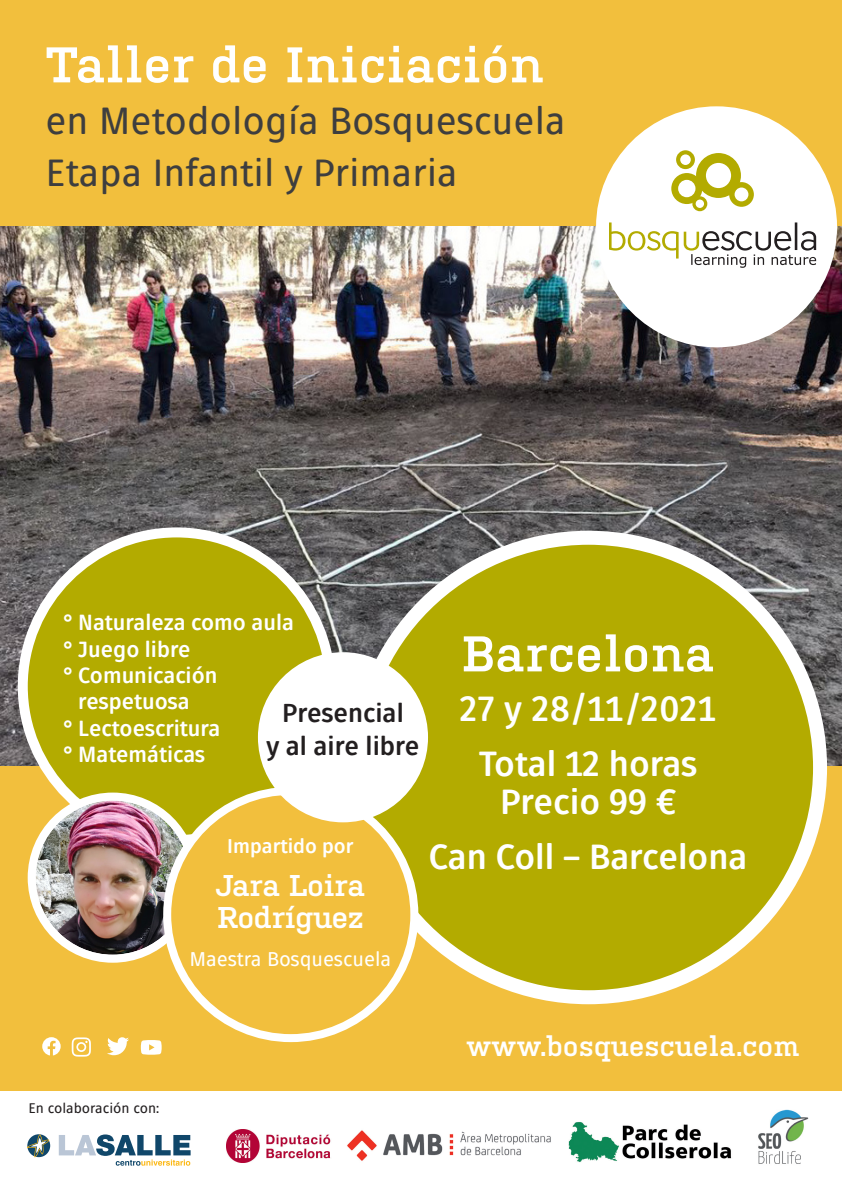
<style>
.page{position:relative;width:842px;height:1191px;background:#fff}
.page>*{position:absolute;margin:0;border:0;box-sizing:border-box;transform-origin:0 0}
.t1{font:600 50px "Kulturista";letter-spacing:.02em;color:#fff}
.t2{font:38px/51.3px "Fuse V.2 Display";color:#3e3e3f}
.t3{font:700 35px/55px "Fuse V.2 Display";color:#fff;text-align:center}
.t4{font:600 30px/32px "Kulturista";color:#fff}
.t5{font:600 28px "Kulturista";letter-spacing:.02em;color:#fff}
.t6{font:700 26px/32.8px "Fuse V.2 Display";color:#231f20;text-align:center}
.t7{font:700 22px "Fuse V.2 Display";color:#fff}
.t8{font:20px "Fuse V.2 Display";color:#fff}
.t9{font:700 20px "Fuse V.2 Display";color:#fff}
.t10{font:14px "Fuse V.2 Display";color:#231f20}
</style>
<div class="page">
<div style="left:0;top:0;width:842px;height:1090px;background:#f2bf3d"></div>
<img style="left:0;top:227px;width:842px;height:538px">
<div style="left:596px;top:106px;width:241px;height:241px;background:#fff;border-radius:50%"></div>
<svg style="left:671px;top:150px;width:83px;height:61px"></svg>
<svg style="left:609px;top:222px;width:207px;height:46px"></svg>
<div style="left:357px;top:538px;width:463px;height:459px;background:#b3ab00;border-radius:50%"></div>
<div style="left:350px;top:531px;width:477px;height:473px;border:14px solid #fff;border-radius:50%"></div>
<div style="left:23px;top:532px;width:307px;height:308px;background:#b3ab00;border-radius:50%"></div>
<div style="left:32px;top:796px;width:162px;height:162px;background:#fff;border-radius:50%"></div>
<img style="left:36px;top:800px;width:154px;height:154px;border-radius:77px">
<div style="left:28px;top:792px;width:170px;height:170px;border:8px solid #fff;border-radius:50%"></div>
<div style="left:167px;top:791px;width:247px;height:247px;background:#f2bf3d;border-radius:50%"></div>
<div style="left:163px;top:787px;width:255px;height:255px;border:8px solid #fff;border-radius:50%"></div>
<div style="left:262px;top:656px;width:162px;height:162px;background:#fff;border-radius:50%"></div>
<div style="left:258px;top:652px;width:170px;height:170px;border:8px solid #fff;border-radius:50%"></div>
<svg style="left:72px;top:1037px;width:19px;height:19px"></svg>
<svg style="left:42px;top:1037px;width:19px;height:18px"></svg>
<svg style="left:107px;top:1037px;width:22px;height:18px"></svg>
<svg style="left:141px;top:1040px;width:21px;height:14px"></svg>
<img style="left:568px;top:1122px;width:163px;height:40px">
<img style="left:347px;top:1130px;width:204px;height:31px">
<img style="left:227px;top:1129px;width:104px;height:33px">
<img style="left:758px;top:1109px;width:51px;height:55px">
<svg style="left:59px;top:1134px;width:132px;height:31px"></svg>
<svg style="left:27px;top:1134px;width:22px;height:23px"></svg>
<h1 class="t1" style="left:45px;top:36px;width:500px">Taller de Iniciación</h1>
<h2 class="t2" style="left:45px;top:96px;width:522px">en Metodología Bosquescuela<br>Etapa Infantil y Primaria</h2>
<p class="t7" style="left:63px;top:608px;width:232px">° Naturaleza como aula</p>
<p class="t7" style="left:63px;top:635px;width:129px">° Juego libre</p>
<p class="t7" style="left:63px;top:661px;width:156px">° Comunicación</p>
<p class="t7" style="left:78px;top:688px;width:113px">respetuosa</p>
<p class="t7" style="left:63px;top:714px;width:159px">° Lectoescritura</p>
<p class="t7" style="left:63px;top:740px;width:144px">° Matemáticas</p>
<p class="t6" style="left:266px;top:697px;width:155px">Presencial<br>y al aire libre</p>
<p class="t9" style="left:227px;top:833px;width:128px">Impartido por</p>
<h3 class="t4" style="left:215px;top:869px;width:151px">Jara Loira<br>Rodríguez</h3>
<p class="t8" style="left:189px;top:947px;width:204px">Maestra Bosquescuela</p>
<h1 class="t1" style="left:461px;top:625px;width:254px">Barcelona</h1>
<h3 class="t3" style="left:460px;top:681px;width:257px">27 y 28/11/2021<br>Total 12 horas</h3>
<h3 class="t3" style="left:429px;top:774px;width:320px">Precio 99 €<br>Can Coll – Barcelona</h3>
<p class="t10" style="left:28px;top:1100px;width:132px">En colaboración con:</p>
<p class="t5" style="left:466px;top:1030px;width:334px">www.bosquescuela.com</p>
</div>
